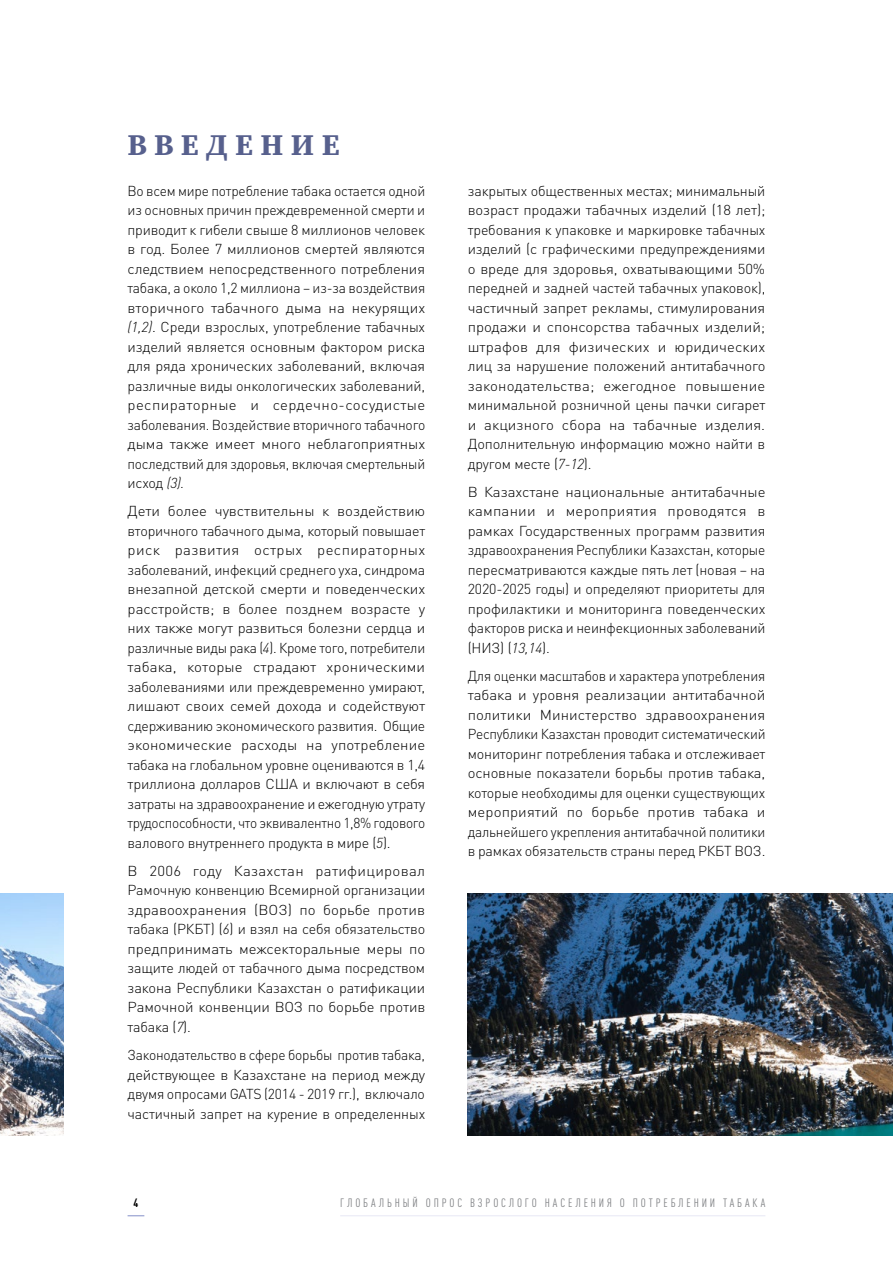
<style>
.page{position:relative;width:893px;height:1263px;background:#fff}
.page>*{position:absolute;margin:0;border:0;box-sizing:border-box;transform-origin:0 0}
.t1{font:700 30px "Source Serif Pro";letter-spacing:.25em;color:#57608d}
.t2{font:300 14.25px/19.5px "DIN Pro";letter-spacing:-.01em;color:#000;text-align:justify}
.t3{font:300 14.25px/19.5px "DIN Pro";letter-spacing:-.01em;color:#000;text-align:justify;scale:1.05 1}
.t4{font:300 14.25px/19.5px "DIN Pro";letter-spacing:-.01em;color:#000;text-align:justify;scale:.96 1}
.t5{font:condensed 12px "DIN Pro";letter-spacing:.24em;color:#808285}
.t6{font:700 condensed 12px "DIN Pro";color:#000}
.s1{font-style:italic}
</style>
<div class="page">
<img style="left:468px;top:893px;width:425px;height:242px">
<img style="left:0;top:893px;width:64px;height:242px">
<svg style="left:128px;top:1215px;width:16px;height:1px"></svg>
<hr style="left:340px;top:1215px;width:425px;height:1px;background:#e7e8f5">
<h1 class="t1" style="left:128px;top:124px;width:214px">ВВЕДЕНИЕ</h1>
<p class="t2" style="left:128px;top:180px;width:299px">Во всем мире потребление табака остается одной из основных причин преждевременной смерти и приводит к гибели свыше 8 миллионов человек в год. Более 7 миллионов смертей являются следствием непосредственного потребления табака, а около 1,2 миллиона – из-за воздействия вторичного табачного дыма на некурящих <span class="s1">(1,2)</span>. Среди взрослых, употребление табачных изделий является основным фактором риска для ряда хронических заболеваний, включая различные виды онкологических заболеваний, респираторные и сердечно-сосудистые заболевания. Воздействие вторичного табачного дыма также имеет много неблагоприятных последствий для здоровья, включая смертельный исход <span class="s1">(3).</span></p>
<p class="t3" style="left:128px;top:500px;width:285px">Дети более чувствительны к воздействию вторичного табачного дыма, который повышает риск развития острых респираторных заболеваний, инфекций среднего уха, синдрома внезапной детской смерти и поведенческих расстройств; в более позднем возрасте у них также могут развиться болезни сердца и различные виды рака (<span class="s1">4</span>). Кроме того, потребители табака, которые страдают хроническими заболеваниями или преждевременно умирают, лишают своих семей дохода и содействуют сдерживанию экономического развития. Общие экономические расходы на употребление табака на глобальном уровне оцениваются в 1,4 триллиона долларов США и включают в себя затраты на здравоохранение и ежегодную утрату трудоспособности, что эквивалентно 1,8% годового валового внутреннего продукта в мире (<span class="s1">5</span>).</p>
<p class="t3" style="left:128px;top:860px;width:285px">В 2006 году Казахстан ратифицировал Рамочную конвенцию Всемирной организации здравоохранения (ВОЗ) по борьбе против табака (РКБТ) (<span class="s1">6</span>) и взял на себя обязательство предпринимать межсекторальные меры по защите людей от табачного дыма посредством закона Республики Казахстан о ратификации Рамочной конвенции ВОЗ по борьбе против табака (<span class="s1">7</span>).</p>
<p class="t4" style="left:128px;top:1044px;width:312px">Законодательство в сфере борьбы против табака, действующее в Казахстане на период между двумя опросами GATS (2014 - 2019 гг.), включало частичный запрет на курение в определенных</p>
<p class="t2" style="left:468px;top:180px;width:299px">закрытых общественных местах; минимальный возраст продажи табачных изделий (18 лет); требования к упаковке и маркировке табачных изделий (с графическими предупреждениями о вреде для здоровья, охватывающими 50% передней и задней частей табачных упаковок), частичный запрет рекламы, стимулирования продажи и спонсорства табачных изделий; штрафов для физических и юридических лиц за нарушение положений антитабачного законодательства; ежегодное повышение минимальной розничной цены пачки сигарет и акцизного сбора на табачные изделия.<br>Дополнительную информацию можно найти в другом месте (<span class="s1">7-12</span>).</p>
<p class="t3" style="left:468px;top:481px;width:285px">В Казахстане национальные антитабачные кампании и мероприятия проводятся в рамках Государственных программ развития здравоохранения Республики Казахстан, которые пересматриваются каждые пять лет (новая – на 2020-2025 годы) и определяют приоритеты для профилактики и мониторинга поведенческих факторов риска и неинфекционных заболеваний (НИЗ) (<span class="s1">13,14</span>).</p>
<p class="t2" style="left:468px;top:665px;width:299px">Для оценки масштабов и характера употребления табака и уровня реализации антитабачной политики Министерство здравоохранения Республики Казахстан проводит систематический мониторинг потребления табака и отслеживает основные показатели борьбы против табака, которые необходимы для оценки существующих мероприятий по борьбе против табака и дальнейшего укрепления антитабачной политики в рамках обязательств страны перед РКБТ ВОЗ.</p>
<p class="t6" style="left:134px;top:1193px;width:6px">4</p>
<p class="t5" style="left:340px;top:1194px;width:427px">ГЛОБАЛЬНЫЙ ОПРОС ВЗРОСЛОГО НАСЕЛЕНИЯ О ПОТРЕБЛЕНИИ ТАБАКА</p>
</div>
